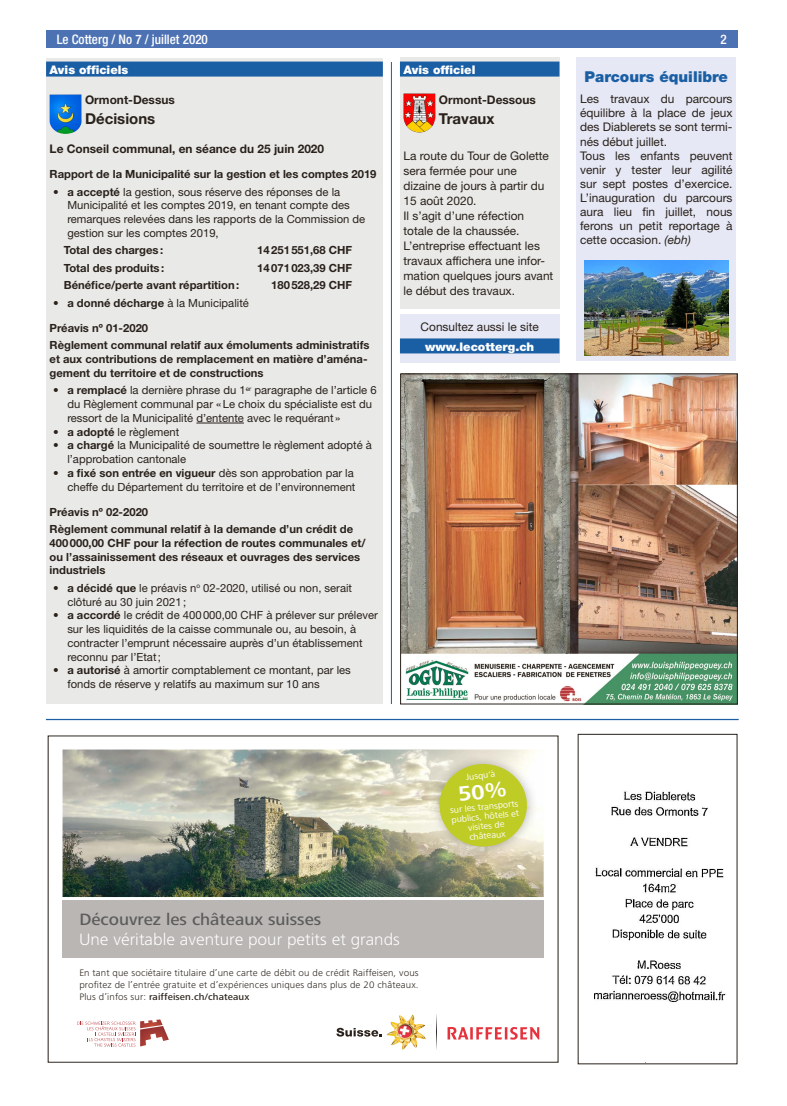
<style>
.page{position:relative;width:787px;height:1106px;background:#fff}
.page>*{position:absolute;margin:0;border:0;box-sizing:border-box;transform-origin:0 0}
.t1{font:300 17px "Frutiger Next LT";color:#fff;scale:1.06 1}
.t2{font:500 17px "Frutiger Next LT";color:#5d5c5c;scale:1.06 1}
.t3{font:900 15px "Helvetica Neue LT Std";color:#1a5ea4}
.t4{font:700 15px "Helvetica Neue LT Std";color:#29211a}
.t5{font:500 condensed 13.12px "Helvetica Neue LT Std";color:#fff}
.t6{font:11.88px/14.1px "Helvetica Neue LT Std";color:#29211a}
.t7{font:700 11.88px "Helvetica Neue LT Std";color:#29211a}
.t8{font:900 11.88px "Helvetica Neue LT Std";color:#fff}
.t9{font:11.25px/13.8px "Helvetica Neue LT Std";color:#29211a}
.t10{font:700 11.25px/13.8px "Helvetica Neue LT Std";color:#29211a}
.t11{font:300 9.75px/12.1px "Frutiger Next LT";letter-spacing:.01em;color:#29211a;text-align:justify;scale:1.06 1}
.t12{font:9.12px/9.6px "Frutiger Next LT";color:#fff;text-align:center;scale:1.06 1}
.s1{font-weight:700}
.s2{font-weight:400}
.s3{font-style:italic}
.s4{font-weight:500}
</style>
<div class="page">
<div style="left:46px;top:30px;width:691px;height:18px;background:#4d72b3"></div>
<div style="left:46px;top:59px;width:337px;height:645px;background:#e9e9e8"></div>
<div style="left:46px;top:62px;width:337px;height:15px;background:#1a5ea4"></div>
<hr style="left:196px;top:423px;width:48px;height:1px;background:#29211a">
<img style="left:50px;top:95px;width:31px;height:39px">
<img style="left:63px;top:749px;width:480px;height:148px">
<div style="left:63px;top:900px;width:480px;height:57px;background:#b9b6b3"></div>
<svg style="left:77px;top:1019px;width:92px;height:27px"></svg>
<img style="left:429px;top:754px;width:108px;height:101px">
<div style="left:439px;top:764px;width:88px;height:82px;background:#c0cc26;border-radius:50%"></div>
<img style="left:387px;top:1014px;width:39px;height:35px">
<svg style="left:447px;top:1027px;width:92px;height:12px"></svg>
<img style="left:436px;top:1014px;width:1px;height:36px">
<svg style="left:336px;top:1027px;width:46px;height:9px"></svg>
<hr style="left:46px;top:719px;width:692px;height:1px;background:#1a5ea4">
<img style="left:594px;top:791px;width:132px;height:211px">
<hr style="left:391px;top:62px;width:1px;height:642px;background:#1a5ea4">
<img style="left:402px;top:375px;width:333px;height:327px">
<div style="left:400px;top:373px;width:337px;height:331px;border:1px solid #29211a"></div>
<div style="left:400px;top:57px;width:159px;height:251px;background:#e9e9e8"></div>
<div style="left:400px;top:62px;width:159px;height:15px;background:#1a5ea4"></div>
<img style="left:403px;top:93px;width:32px;height:40px">
<div style="left:576px;top:57px;width:160px;height:304px;background:#e6e8f5"></div>
<img style="left:585px;top:260px;width:143px;height:96px">
<div style="left:400px;top:314px;width:159px;height:48px;background:#e6e8f5"></div>
<div style="left:400px;top:338px;width:159px;height:15px;background:#1a5ea4"></div>
<p class="t5" style="left:57px;top:31px;width:153px">Le Cotterg / No 7 / juillet 2020</p>
<p class="t5" style="left:720px;top:31px;width:8px">2</p>
<p class="t8" style="left:50px;top:62px;width:80px">Avis officiels</p>
<p class="t7" style="left:85px;top:92px;width:91px">Ormont-Dessus</p>
<h2 class="t4" style="left:85px;top:109px;width:72px">Décisions</h2>
<p class="t7" style="left:50px;top:141px;width:276px">Le Conseil communal, en séance du 25 juin 2020</p>
<p class="t10" style="left:50px;top:167px;width:328px">Rapport de la Municipalité sur la gestion et les comptes 2019</p>
<p class="t9" style="left:67px;top:184px;width:299px;text-indent:-14px"><span class="s1">• a accepté</span> la gestion, sous réserve des réponses de la Municipalité et les comptes 2019, en tenant compte des remarques relevées dans les rapports de la Commission de gestion sur les comptes 2019,</p>
<p class="t10" style="left:64px;top:243px;width:101px">Total des charges:</p>
<p class="t10" style="left:257px;top:243px;width:96px">14251551,68 CHF</p>
<p class="t10" style="left:64px;top:261px;width:102px">Total des produits:</p>
<p class="t10" style="left:257px;top:261px;width:96px">14071023,39 CHF</p>
<p class="t10" style="left:64px;top:278px;width:177px">Bénéfice/perte avant répartition:</p>
<p class="t10" style="left:271px;top:278px;width:83px">180528,29 CHF</p>
<p class="t10" style="left:53px;top:296px;width:197px">• a donné décharge <span class="s2">à la Municipalité</span></p>
<p class="t10" style="left:50px;top:319px;width:321px;line-height:17.5px">Préavis nº 01-2020<br>Règlement communal relatif aux émoluments administratifs</p>
<p class="t10" style="left:50px;top:352px;width:319px">et aux contributions de remplacement en matière d’aména&shy;gement du territoire et de constructions</p>
<p class="t9" style="left:67px;top:383px;width:311px;text-indent:-14px"><span class="s1">• a remplacé</span> la dernière phrase du 1<sup>er</sup> paragraphe de l’article 6 du Règlement communal par «Le choix du spécialiste est du ressort de la Municipalité d’entente avec le requérant »</p>
<p class="t9" style="left:53px;top:424px;width:128px"><span class="s1">• a adopté</span> le règlement</p>
<p class="t9" style="left:67px;top:438px;width:306px;text-indent:-14px"><span class="s1">• a chargé</span> la Municipalité de soumettre le règlement adopté à l’approbation cantonale</p>
<p class="t9" style="left:53px;top:466px;width:304px;text-align:right"><span class="s1">• a fixé son entrée en vigueur</span> dès son approbation par la cheffe du Département du territoire et de l’environnement</p>
<p class="t10" style="left:50px;top:502px;width:305px;line-height:17.5px">Préavis nº 02-2020<br>Règlement communal relatif à la demande d’un crédit de</p>
<p class="t10" style="left:50px;top:536px;width:317px">400000,00 CHF pour la réfection de routes communales et/ ou l’assainissement des réseaux et ouvrages des services industriels</p>
<p class="t9" style="left:67px;top:581px;width:286px;text-indent:-14px"><span class="s1">• a décidé que</span> le préavis n<sup>o</sup> 02-2020, utilisé ou non, serait clôturé au 30 juin 2021;</p>
<p class="t9" style="left:67px;top:608px;width:312px;text-indent:-14px"><span class="s1">• a accordé</span> le crédit de 400000,00 CHF à prélever sur prélever sur les liquidités de la caisse communale ou, au besoin, à contracter l’emprunt nécessaire auprès d’un établissement reconnu par l’Etat;</p>
<p class="t9" style="left:67px;top:663px;width:285px;text-indent:-14px"><span class="s1">• a autorisé</span> à amortir comptablement ce montant, par les fonds de réserve y relatifs au maximum sur 10 ans</p>
<p class="t8" style="left:403px;top:62px;width:73px">Avis officiel</p>
<p class="t7" style="left:439px;top:92px;width:98px">Ormont-Dessous</p>
<h2 class="t4" style="left:439px;top:109px;width:57px">Travaux</h2>
<p class="t6" style="left:403px;top:148px;width:151px;line-height:15px">La route du Tour de Golette sera fermée pour une dizaine de jours à partir du<br>15 août 2020.<br>Il s’agit d’une réfection totale de la chaussée.<br>L’entreprise effectuant les travaux affichera une infor&shy;mation quelques jours avant le début des travaux.</p>
<h2 class="t3" style="left:584px;top:68px;width:145px">Parcours équilibre</h2>
<p class="t6" style="left:580px;top:92px;width:154px">Les travaux du parcours équilibre à la place de jeux des Diablerets se sont termi&shy;nés début juillet.<br>Tous les enfants peuvent venir y tester leur agilité sur sept postes d’exercice.<br>L’inauguration du parcours aura lieu fin juillet, nous ferons un petit reportage à cette occasion. <span class="s3">(ebh)</span></p>
<p class="t6" style="left:420px;top:319px;width:120px">Consultez aussi le site</p>
<p class="t8" style="left:425px;top:339px;width:111px">www.lecotterg.ch</p>
<h1 class="t2" style="left:79px;top:909px;width:230px">Découvrez les châteaux suisses</h1>
<h1 class="t1" style="left:79px;top:930px;width:304px">Une véritable aventure pour petits et grands</h1>
<p class="t11" style="left:79px;top:966px;width:322px">En tant que sociétaire titulaire d’une carte de débit ou de crédit Raiffeisen, vous profitez de l’entrée gratuite et d’expériences uniques dans plus de 20 châteaux.<br>Plus d’infos sur: <span class="s4">raiffeisen.ch/chateaux</span></p>
<p class="t12" style="left:465px;top:772px;width:29px;rotate:-6deg">Jusqu‘à</p>
<p class="t12" style="left:450px;top:805px;width:66px;rotate:-6deg">sur les transports publics, hôtels et visites de châteaux</p>
</div>
